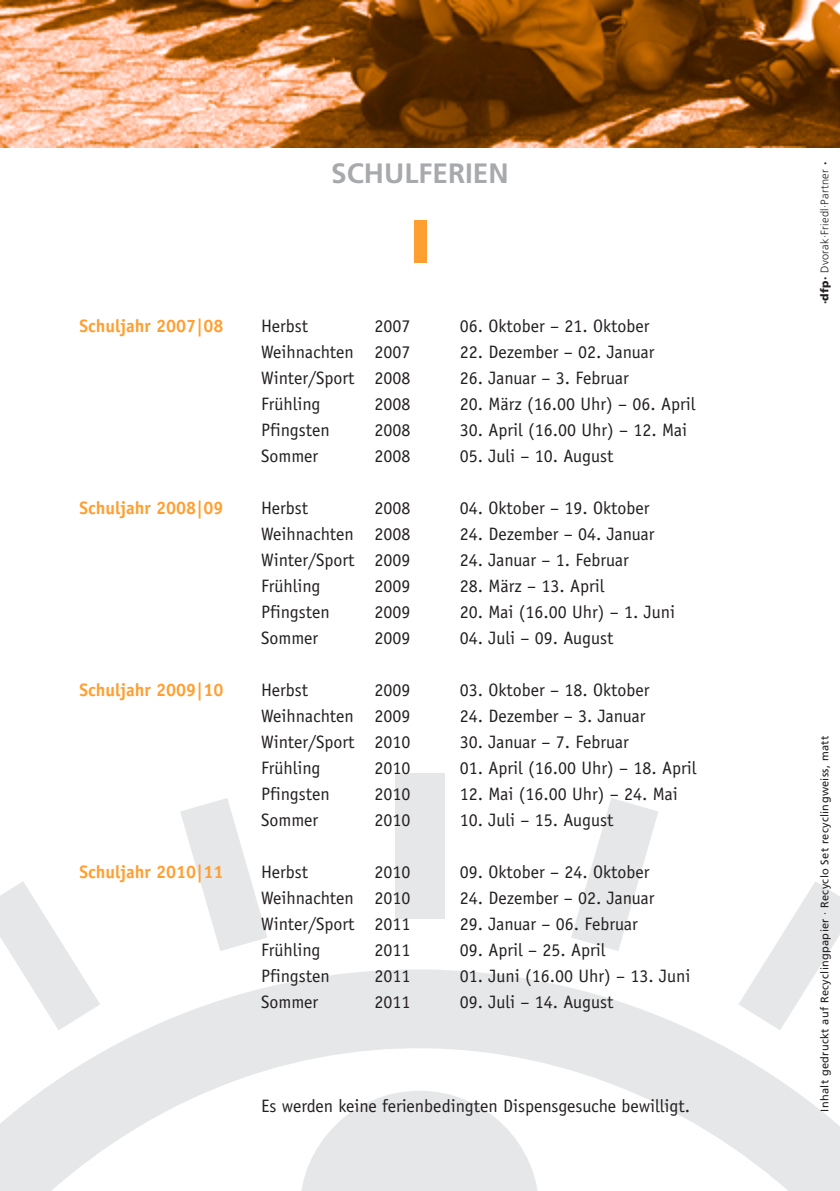
<style>
.page{position:relative;width:840px;height:1191px;background:#fff}
.page>*{position:absolute;margin:0;border:0;box-sizing:border-box;transform-origin:0 0}
.t1{font:700 28px "Frutiger";color:#a8a9ad}
.t2{font:18px "Officina Sans";color:#231f20}
.t3{font:700 18px "Officina Sans";color:#ff9f31}
.t4{font:11px "Frutiger";letter-spacing:.03em;color:#231f20}
.t5{font:300 11px "Frutiger";letter-spacing:.03em;color:#231f20}
.s1{font-weight:900}
</style>
<div class="page">
<svg style="left:0;top:905px;width:839px;height:286px"></svg>
<div style="left:395px;top:773px;width:49px;height:145px;background:#e6e7e9"></div>
<svg style="left:180px;top:798px;width:87px;height:153px"></svg>
<svg style="left:0;top:882px;width:100px;height:148px"></svg>
<svg style="left:571px;top:798px;width:87px;height:153px"></svg>
<svg style="left:738px;top:881px;width:101px;height:149px"></svg>
<img style="left:0;top:0;width:839px;height:147px">
<div style="left:414px;top:220px;width:12px;height:43px;background:#ff9f31"></div>
<h1 class="t1" style="left:331px;top:162px;width:179px">SCHULFERIEN</h1>
<p class="t3" style="left:79px;top:319px;width:145px">Schuljahr 2007|08</p>
<p class="t3" style="left:79px;top:501px;width:145px">Schuljahr 2008|09</p>
<p class="t3" style="left:79px;top:683px;width:145px">Schuljahr 2009|10</p>
<p class="t3" style="left:79px;top:865px;width:145px">Schuljahr 2010|11</p>
<p class="t2" style="left:261px;top:319px;width:49px">Herbst</p>
<p class="t2" style="left:374px;top:319px;width:37px">2007</p>
<p class="t2" style="left:459px;top:319px;width:191px">06. Oktober – 21. Oktober</p>
<p class="t2" style="left:261px;top:345px;width:151px">Weihnachten 2007</p>
<p class="t2" style="left:459px;top:345px;width:196px">22. Dezember – 02. Januar</p>
<p class="t2" style="left:261px;top:371px;width:151px">Winter/Sport 2008</p>
<p class="t2" style="left:459px;top:371px;width:170px">26. Januar – 3. Februar</p>
<p class="t2" style="left:261px;top:397px;width:61px">Frühling</p>
<p class="t2" style="left:374px;top:397px;width:37px">2008</p>
<p class="t2" style="left:459px;top:397px;width:237px">20. März (16.00 Uhr) – 06. April</p>
<p class="t2" style="left:261px;top:423px;width:70px">Pfingsten</p>
<p class="t2" style="left:374px;top:423px;width:37px">2008</p>
<p class="t2" style="left:459px;top:423px;width:229px">30. April (16.00 Uhr) – 12. Mai</p>
<p class="t2" style="left:261px;top:449px;width:59px">Sommer</p>
<p class="t2" style="left:374px;top:449px;width:37px">2008</p>
<p class="t2" style="left:459px;top:449px;width:155px">05. Juli – 10. August</p>
<p class="t2" style="left:261px;top:501px;width:49px">Herbst</p>
<p class="t2" style="left:374px;top:501px;width:37px">2008</p>
<p class="t2" style="left:459px;top:501px;width:191px">04. Oktober – 19. Oktober</p>
<p class="t2" style="left:261px;top:527px;width:151px">Weihnachten 2008</p>
<p class="t2" style="left:459px;top:527px;width:196px">24. Dezember – 04. Januar</p>
<p class="t2" style="left:261px;top:553px;width:151px">Winter/Sport 2009</p>
<p class="t2" style="left:459px;top:553px;width:170px">24. Januar – 1. Februar</p>
<p class="t2" style="left:261px;top:579px;width:61px">Frühling</p>
<p class="t2" style="left:374px;top:579px;width:37px">2009</p>
<p class="t2" style="left:459px;top:579px;width:146px">28. März – 13. April</p>
<p class="t2" style="left:261px;top:605px;width:70px">Pfingsten</p>
<p class="t2" style="left:374px;top:605px;width:37px">2009</p>
<p class="t2" style="left:459px;top:605px;width:217px">20. Mai (16.00 Uhr) – 1. Juni</p>
<p class="t2" style="left:261px;top:631px;width:59px">Sommer</p>
<p class="t2" style="left:374px;top:631px;width:37px">2009</p>
<p class="t2" style="left:459px;top:631px;width:155px">04. Juli – 09. August</p>
<p class="t2" style="left:261px;top:683px;width:49px">Herbst</p>
<p class="t2" style="left:374px;top:683px;width:37px">2009</p>
<p class="t2" style="left:459px;top:683px;width:191px">03. Oktober – 18. Oktober</p>
<p class="t2" style="left:261px;top:709px;width:151px">Weihnachten 2009</p>
<p class="t2" style="left:459px;top:709px;width:187px">24. Dezember – 3. Januar</p>
<p class="t2" style="left:261px;top:735px;width:151px">Winter/Sport 2010</p>
<p class="t2" style="left:459px;top:735px;width:170px">30. Januar – 7. Februar</p>
<p class="t2" style="left:261px;top:761px;width:61px">Frühling</p>
<p class="t2" style="left:374px;top:761px;width:37px">2010</p>
<p class="t2" style="left:459px;top:761px;width:238px">01. April (16.00 Uhr) – 18. April</p>
<p class="t2" style="left:261px;top:787px;width:70px">Pfingsten</p>
<p class="t2" style="left:374px;top:787px;width:37px">2010</p>
<p class="t2" style="left:459px;top:787px;width:219px">12. Mai (16.00 Uhr) – 24. Mai</p>
<p class="t2" style="left:261px;top:813px;width:59px">Sommer</p>
<p class="t2" style="left:374px;top:813px;width:37px">2010</p>
<p class="t2" style="left:459px;top:813px;width:155px">10. Juli – 15. August</p>
<p class="t2" style="left:261px;top:865px;width:49px">Herbst</p>
<p class="t2" style="left:374px;top:865px;width:37px">2010</p>
<p class="t2" style="left:459px;top:865px;width:191px">09. Oktober – 24. Oktober</p>
<p class="t2" style="left:261px;top:891px;width:151px">Weihnachten 2010</p>
<p class="t2" style="left:459px;top:891px;width:196px">24. Dezember – 02. Januar</p>
<p class="t2" style="left:261px;top:917px;width:151px">Winter/Sport 2011</p>
<p class="t2" style="left:459px;top:917px;width:179px">29. Januar – 06. Februar</p>
<p class="t2" style="left:261px;top:943px;width:61px">Frühling</p>
<p class="t2" style="left:374px;top:943px;width:37px">2011</p>
<p class="t2" style="left:459px;top:943px;width:147px">09. April – 25. April</p>
<p class="t2" style="left:261px;top:969px;width:70px">Pfingsten</p>
<p class="t2" style="left:374px;top:969px;width:37px">2011</p>
<p class="t2" style="left:459px;top:969px;width:232px">01. Juni (16.00 Uhr) – 13. Juni</p>
<p class="t2" style="left:261px;top:995px;width:59px">Sommer</p>
<p class="t2" style="left:374px;top:995px;width:37px">2011</p>
<p class="t2" style="left:459px;top:995px;width:155px">09. Juli – 14. August</p>
<p class="t2" style="left:261px;top:1099px;width:430px">Es werden keine ferienbedingten Dispensgesuche bewilligt.</p>
<p class="t5" style="left:819px;top:304px;width:144px;rotate:-90deg"><span class="s1">·dfp·</span> Dvorak·Friedl·Partner <span class="s1">·</span></p>
<p class="t4" style="left:819px;top:1111px;width:377px;rotate:-90deg">Inhalt gedruckt auf Recyclingpapier · Recyclo Set recyclingweiss, matt</p>
</div>
